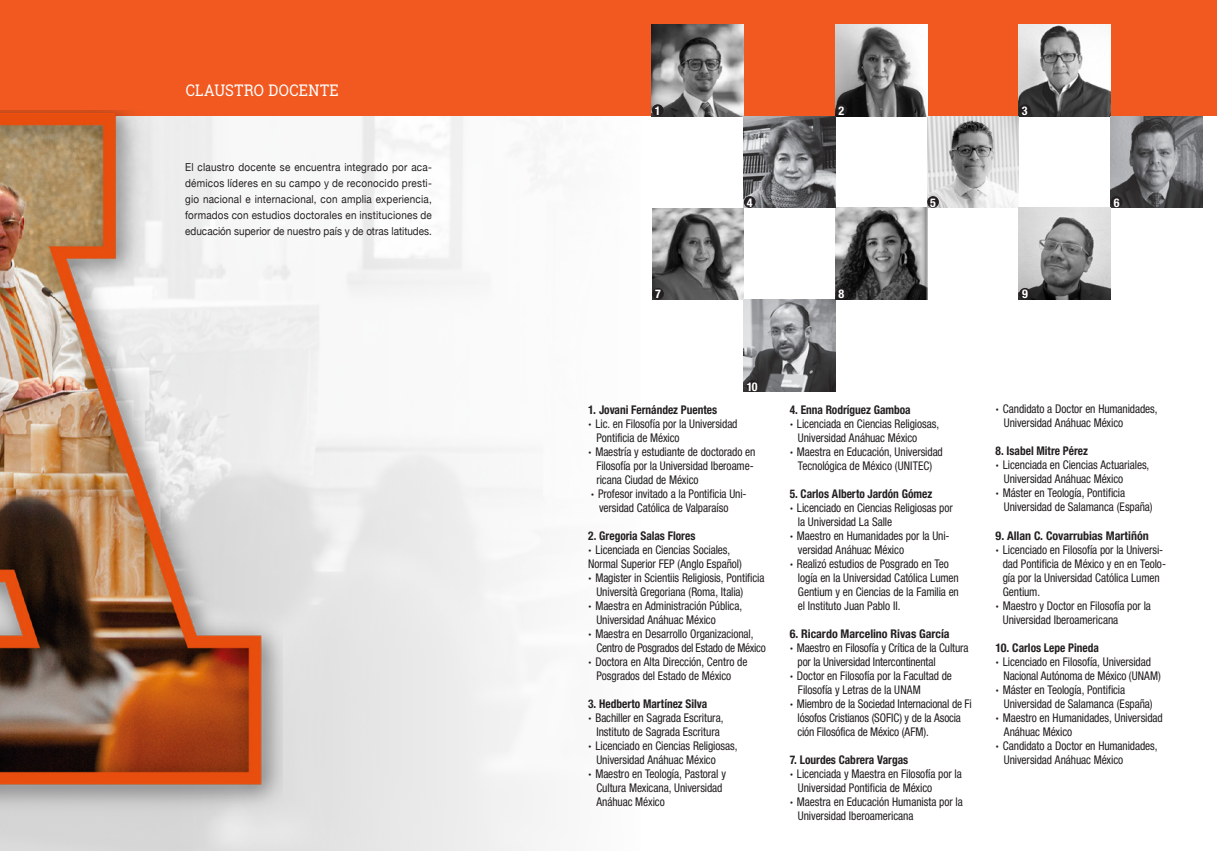
<style>
.page{position:relative;width:1219px;height:851px;background:#fff}
.page>*{position:absolute;margin:0;border:0;box-sizing:border-box;transform-origin:0 0}
.t1{font:16px "Roboto Slab";letter-spacing:.025em;color:#fff;scale:.9 1}
.t2{font:condensed 12px/14px "Helvetica Neue";letter-spacing:-.01em;color:#231f20;scale:.95 1}
.t3{font:700 condensed 12px "Helvetica Neue";color:#231f20;scale:.95 1}
.t4{font:700 condensed 12px "Helvetica Neue";color:#231f20}
.t5{font:700 condensed 12px "Helvetica Neue";color:#fff}
.Estilo_de_párrafo_1{font:11px/16px "Helvetica Neue";letter-spacing:.005em;color:#231f20;text-align:justify;scale:.9 1}
.s1{font-weight:800;font-stretch:normal}
</style>
<div class="page">
<svg style="left:172px;top:116px;width:486px;height:734px"></svg>
<div style="left:0;top:0;width:1216px;height:116px;background:#f15921"></div>
<img style="left:1019px;top:24px;width:92px;height:92px">
<img style="left:652px;top:24px;width:92px;height:92px">
<img style="left:927px;top:116px;width:92px;height:92px">
<img style="left:835px;top:24px;width:92px;height:92px">
<img style="left:744px;top:299px;width:92px;height:92px">
<div style="left:1019px;top:104px;width:12px;height:12px;background:#231f20;border-radius:50%"></div>
<div style="left:835px;top:104px;width:12px;height:12px;background:#231f20;border-radius:50%"></div>
<div style="left:927px;top:196px;width:12px;height:12px;background:#231f20;border-radius:50%"></div>
<img style="left:836px;top:208px;width:91px;height:91px">
<div style="left:835px;top:288px;width:12px;height:11px;background:#231f20;border-radius:50%"></div>
<img style="left:1111px;top:116px;width:92px;height:92px">
<div style="left:1111px;top:196px;width:11px;height:12px;background:#231f20;border-radius:50%"></div>
<img style="left:652px;top:208px;width:92px;height:91px">
<div style="left:652px;top:288px;width:12px;height:11px;background:#231f20;border-radius:50%"></div>
<div style="left:652px;top:104px;width:12px;height:12px;background:#231f20;border-radius:50%"></div>
<div style="left:747px;top:380px;width:11px;height:11px;background:#231f20;border-radius:50%"></div>
<img style="left:1019px;top:208px;width:92px;height:91px">
<div style="left:1019px;top:288px;width:12px;height:11px;background:#231f20;border-radius:50%"></div>
<img style="left:744px;top:116px;width:91px;height:92px">
<div style="left:744px;top:196px;width:12px;height:12px;background:#231f20;border-radius:50%"></div>
<img style="left:0;top:110px;width:282px;height:709px">
<p class="t1" style="left:186px;top:79px;width:172px">CLAUSTRO DOCENTE</p>
<p class="Estilo_de_párrafo_1" style="left:185px;top:159px;width:276px">El claustro docente se encuentra integrado por aca&shy;démicos líderes en su campo y de reconocido presti&shy;gio nacional e internacional, con amplia experiencia, formados con estudios doctorales en instituciones de educación superior de nuestro país y de otras latitudes.</p>
<p class="t5" style="left:655px;top:103px;width:7px">1</p>
<p class="t5" style="left:655px;top:287px;width:7px">7</p>
<p class="t5" style="left:747px;top:195px;width:7px">4</p>
<p class="t5" style="left:838px;top:103px;width:7px">2</p>
<p class="t5" style="left:838px;top:287px;width:7px">8</p>
<p class="t5" style="left:930px;top:195px;width:7px">5</p>
<p class="t5" style="left:1022px;top:103px;width:7px">3</p>
<p class="t5" style="left:1022px;top:287px;width:7px">9</p>
<p class="t5" style="left:1114px;top:195px;width:7px">6</p>
<p class="t5" style="left:747px;top:379px;width:12px">10</p>
<p class="t4" style="left:588px;top:402px;width:131px">1. Jovani Fernández Puentes</p>
<p class="t2" style="left:588px;top:416px;width:159px"><span class="s1">·</span> Lic. en Filosofía por la Universidad</p>
<p class="t2" style="left:596px;top:430px;width:89px">Pontificia de México</p>
<p class="t2" style="left:588px;top:444px;width:178px"><span class="s1">·</span> Maestría y estudiante de doctorado en</p>
<p class="t2" style="left:596px;top:458px;width:167px">Filosofía por la Universidad Iberoame-</p>
<p class="t2" style="left:596px;top:472px;width:109px">ricana Ciudad de México</p>
<p class="t2" style="left:591px;top:486px;width:165px"><span class="s1">·</span> Profesor invitado a la Pontificia Uni-</p>
<p class="t2" style="left:599px;top:500px;width:138px">versidad Católica de Valparaíso</p>
<p class="t3" style="left:588px;top:528px;width:114px">2. Gregoria Salas Flores</p>
<p class="t2" style="left:588px;top:542px;width:163px"><span class="s1">·</span> Licenciada en Ciencias Sociales,<br>Normal Superior FEP (Anglo Español)</p>
<p class="t2" style="left:596px;top:570px;width:178px;text-indent:-8px"><span class="s1">·</span> Magister in Scientiis Religiosis, Pontificia<br>Università Gregoriana (Roma, Italia)</p>
<p class="t2" style="left:596px;top:598px;width:155px;text-indent:-8px"><span class="s1">·</span> Maestra en Administración Pública,<br>Universidad Anáhuac México</p>
<p class="t2" style="left:596px;top:626px;width:180px;text-indent:-8px"><span class="s1">·</span> Maestra en Desarrollo Organizacional,<br>Centro de Posgrados del Estado de México</p>
<p class="t2" style="left:596px;top:654px;width:160px;text-indent:-8px"><span class="s1">·</span> Doctora en Alta Dirección, Centro de<br>Posgrados del Estado de México</p>
<p class="t3" style="left:588px;top:696px;width:127px">3. Hedberto Martínez Silva</p>
<p class="t2" style="left:588px;top:710px;width:144px;text-align:center"><span class="s1">·</span> Bachiller en Sagrada Escritura,<br>Instituto de Sagrada Escritura</p>
<p class="t2" style="left:596px;top:738px;width:150px;text-indent:-8px"><span class="s1">·</span> Licenciado en Ciencias Religiosas,<br>Universidad Anáhuac México</p>
<p class="t2" style="left:596px;top:766px;width:138px;text-indent:-8px"><span class="s1">·</span> Maestro en Teología, Pastoral y<br>Cultura Mexicana, Universidad<br>Anáhuac México</p>
<p class="t3" style="left:790px;top:402px;width:129px">4. Enna Rodríguez Gamboa</p>
<p class="t2" style="left:798px;top:416px;width:150px;text-indent:-8px"><span class="s1">·</span> Licenciada en Ciencias Religiosas,<br>Universidad Anáhuac México</p>
<p class="t2" style="left:790px;top:444px;width:163px;text-align:center"><span class="s1">·</span> Maestra en Educación, Universidad<br>Tecnológica de México (UNITEC)</p>
<p class="t3" style="left:790px;top:486px;width:152px">5. Carlos Alberto Jardón Gómez</p>
<p class="t2" style="left:790px;top:500px;width:173px"><span class="s1">·</span> Licenciado en Ciencias Religiosas por</p>
<p class="t2" style="left:798px;top:514px;width:101px">la Universidad La Salle</p>
<p class="t2" style="left:790px;top:528px;width:170px"><span class="s1">·</span> Maestro en Humanidades por la Uni-</p>
<p class="t2" style="left:798px;top:542px;width:113px">versidad Anáhuac México</p>
<p class="t2" style="left:790px;top:556px;width:169px"><span class="s1">·</span> Realizó estudios de Posgrado en Teo</p>
<p class="t2" style="left:798px;top:570px;width:171px">logía en la Universidad Católica Lumen</p>
<p class="t2" style="left:798px;top:584px;width:171px">Gentium y en Ciencias de la Familia en</p>
<p class="t2" style="left:798px;top:598px;width:109px">el Instituto Juan Pablo II.</p>
<p class="t4" style="left:790px;top:626px;width:161px">6. Ricardo Marcelino Rivas García</p>
<p class="t2" style="left:790px;top:640px;width:190px"><span class="s1">·</span> Maestro en Filosofía y Crítica de la Cultura</p>
<p class="t2" style="left:798px;top:654px;width:147px">por la Universidad Intercontinental</p>
<p class="t2" style="left:790px;top:668px;width:172px"><span class="s1">·</span> Doctor en Filosofía por la Facultad de</p>
<p class="t2" style="left:798px;top:682px;width:131px">Filosofía y Letras de la UNAM</p>
<p class="t2" style="left:790px;top:696px;width:193px"><span class="s1">·</span> Miembro de la Sociedad Internacional de Fi</p>
<p class="t2" style="left:798px;top:710px;width:174px">lósofos Cristianos (SOFIC) y de la Asocia</p>
<p class="t2" style="left:798px;top:724px;width:140px">ción Filosófica de México (AFM).</p>
<p class="t3" style="left:790px;top:752px;width:126px">7. Lourdes Cabrera Vargas</p>
<p class="t2" style="left:790px;top:766px;width:183px"><span class="s1">·</span> Licenciada y Maestra en Filosofía por la</p>
<p class="t2" style="left:798px;top:780px;width:143px">Universidad Pontificia de México</p>
<p class="t2" style="left:790px;top:794px;width:184px"><span class="s1">·</span> Maestra en Educación Humanista por la</p>
<p class="t2" style="left:798px;top:808px;width:123px">Universidad Iberoamericana</p>
<p class="t2" style="left:1004px;top:402px;width:163px;text-indent:-8px"><span class="s1">·</span> Candidato a Doctor en Humanidades,<br>Universidad Anáhuac México</p>
<p class="t3" style="left:996px;top:444px;width:99px">8. Isabel Mitre Pérez</p>
<p class="t2" style="left:1004px;top:458px;width:155px;text-indent:-8px"><span class="s1">·</span> Licenciada en Ciencias Actuariales,<br>Universidad Anáhuac México</p>
<p class="t2" style="left:1004px;top:486px;width:158px;text-indent:-8px"><span class="s1">·</span> Máster en Teología, Pontificia<br>Universidad de Salamanca (España)</p>
<p class="t4" style="left:996px;top:528px;width:155px">9. Allan C. Covarrubias Martiñón</p>
<p class="t2" style="left:1003px;top:542px;width:173px;text-indent:-7px"><span class="s1">·</span> Licenciado en Filosofía por la Universi&shy;dad Pontificia de México y en en Teolo&shy;gía por la Universidad Católica Lumen<br>Gentium.</p>
<p class="t2" style="left:1003px;top:598px;width:158px;text-indent:-7px"><span class="s1">·</span> Maestro y Doctor en Filosofía por la<br>Universidad Iberoamericana</p>
<p class="t4" style="left:996px;top:640px;width:105px">10. Carlos Lepe Pineda</p>
<p class="t2" style="left:1003px;top:654px;width:167px;text-indent:-8px"><span class="s1">·</span> Licenciado en Filosofía, Universidad<br>Nacional Autónoma de México (UNAM)</p>
<p class="t2" style="left:1004px;top:682px;width:158px;text-indent:-8px"><span class="s1">·</span> Máster en Teología, Pontificia<br>Universidad de Salamanca (España)</p>
<p class="t2" style="left:1004px;top:710px;width:169px;text-indent:-8px"><span class="s1">·</span> Maestro en Humanidades, Universidad<br>Anáhuac México</p>
<p class="t2" style="left:1004px;top:738px;width:163px;text-indent:-8px"><span class="s1">·</span> Candidato a Doctor en Humanidades,<br>Universidad Anáhuac México</p>
</div>
